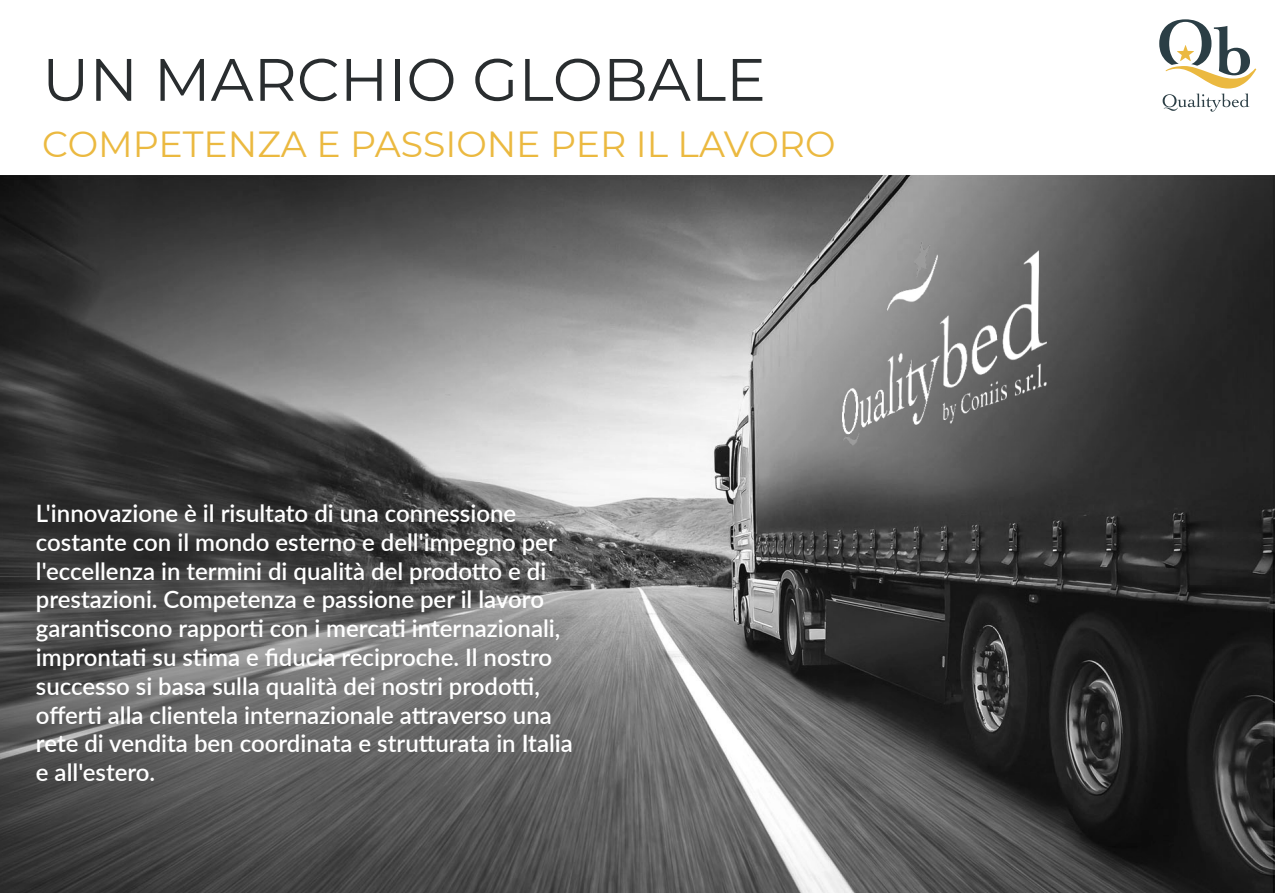
<style>
.page{position:relative;width:1276px;height:893px;background:#fff}
.page>*{position:absolute;margin:0;border:0;box-sizing:border-box;transform-origin:0 0}
.t1{font:59.7px "Montserrat";color:#292d2f}
.t2{font:36.3px "Montserrat";color:#ebb940}
.t3{font:600 24px/28.8px "Lato";color:#fff}
</style>
<div class="page">
<img style="left:0;top:175px;width:1274px;height:718px">
<svg style="left:1159px;top:19px;width:97px;height:93px"></svg>
<h1 class="t1" style="left:42px;top:39px;width:725px">UN MARCHIO GLOBALE</h1>
<h2 class="t2" style="left:42px;top:119px;width:795px">COMPETENZA E PASSIONE PER IL LAVORO</h2>
<p class="t3" style="left:36px;top:498px;width:538px">L'innovazione è il risultato di una connessione costante con il mondo esterno e dell'impegno per l'eccellenza in termini di qualità del prodotto e di prestazioni. Competenza e passione per il lavoro garantiscono rapporti con i mercati internazionali, improntati su stima e fiducia reciproche. Il nostro successo si basa sulla qualità dei nostri prodotti, offerti alla clientela internazionale attraverso una rete di vendita ben coordinata e strutturata in Italia e all'estero.</p>
</div>
